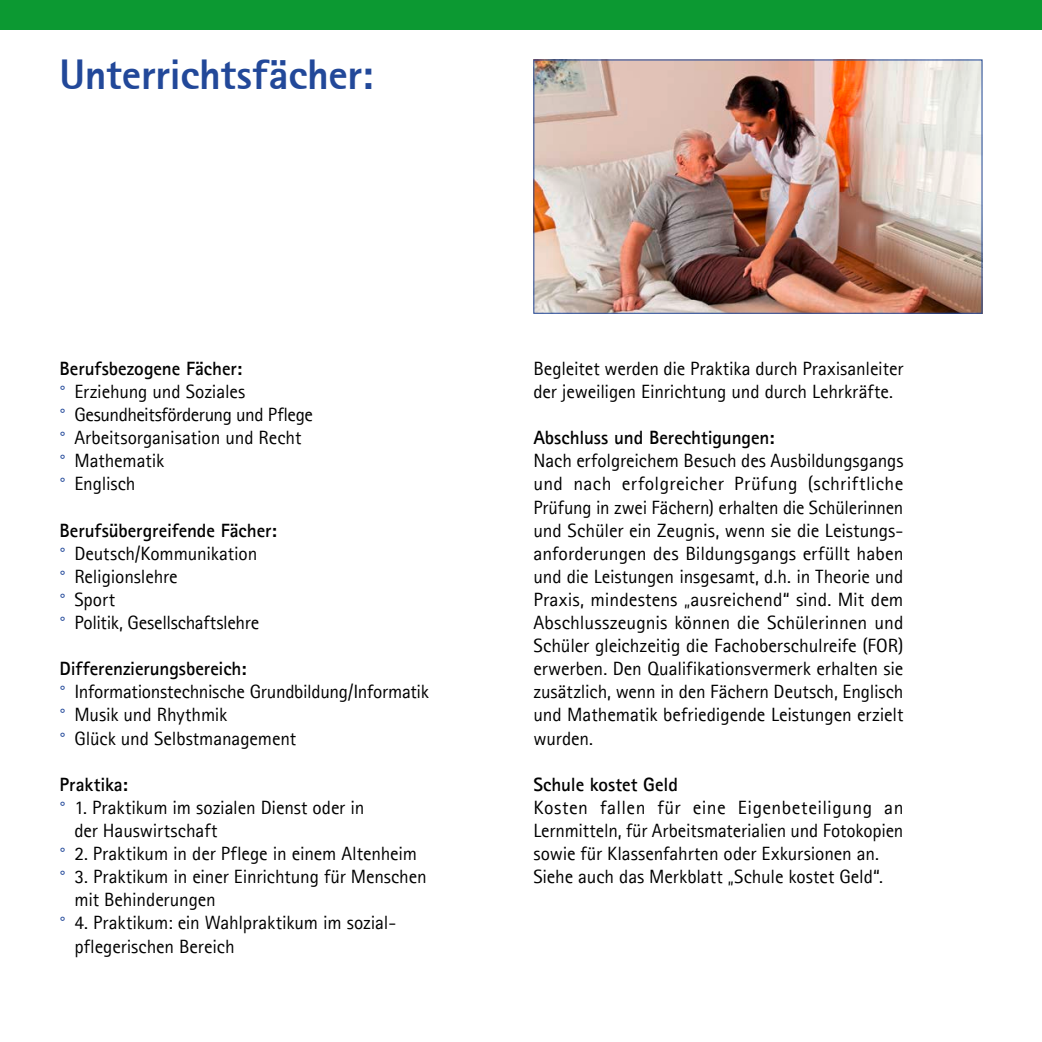
<style>
.page{position:relative;width:1042px;height:1042px;background:#fff}
.page>*{position:absolute;margin:0;border:0;box-sizing:border-box;transform-origin:0 0}
.t1{font:800 42px "Agfa Rotis Sans Serif";letter-spacing:-.01em;color:#224899}
.t2{font:19.25px/23.1px "Agfa Rotis Sans Serif";letter-spacing:-.01em;color:#000}
.t3{font:700 19.25px "Agfa Rotis Sans Serif";letter-spacing:-.005em;color:#000}
.s1{font-weight:700}
.s2{color:#224899}
</style>
<div class="page">
<div style="left:0;top:0;width:1042px;height:30px;background:#0c9932"></div>
<img style="left:535px;top:62px;width:445px;height:250px">
<div style="left:533px;top:60px;width:449px;height:254px;border:1px solid #224899"></div>
<h1 class="t1" style="left:60px;top:48px;width:315px">Unterrichtsfächer:</h1>
<p class="t2" style="left:60px;top:356px;width:255px"><span class="s1">Berufsbezogene Fächer:<br></span><span class="s2">°</span> Erziehung und Soziales<br><span class="s2">°</span> Gesundheitsförderung und Pflege <span class="s2">°</span> Arbeitsorganisation und Recht<br><span class="s2">°</span> Mathematik<br><span class="s2">°</span> Englisch</p>
<p class="t2" style="left:60px;top:518px;width:219px"><span class="s1">Berufsübergreifende Fächer: </span><span class="s2">°</span> Deutsch/Kommunikation<br><span class="s2">°</span> Religionslehre<br><span class="s2">°</span> Sport<br><span class="s2">°</span> Politik, Gesellschaftslehre</p>
<p class="t2" style="left:60px;top:657px;width:371px"><span class="s1">Differenzierungsbereich:<br></span><span class="s2">°</span> Informationstechnische Grundbildung/Informatik <span class="s2">°</span> Musik und Rhythmik<br><span class="s2">°</span> Glück und Selbstmanagement</p>
<p class="t3" style="left:60px;top:772px;width:70px">Praktika:</p>
<p class="t2" style="left:60px;top:795px;width:306px"><span class="s2">°</span> 1. Praktikum im sozialen Dienst oder in</p>
<p class="t2" style="left:74px;top:818px;width:144px">der Hauswirtschaft</p>
<p class="t2" style="left:60px;top:842px;width:359px"><span class="s2">°</span> 2. Praktikum in der Pflege in einem Altenheim</p>
<p class="t2" style="left:60px;top:865px;width:369px"><span class="s2">°</span> 3. Praktikum in einer Einrichtung für Menschen</p>
<p class="t2" style="left:74px;top:888px;width:143px">mit Behinderungen</p>
<p class="t2" style="left:60px;top:911px;width:338px"><span class="s2">°</span> 4. Praktikum: ein Wahlpraktikum im sozial-</p>
<p class="t2" style="left:74px;top:934px;width:162px">pflegerischen Bereich</p>
<p class="t2" style="left:533px;top:356px;width:372px">Begleitet werden die Praktika durch Praxisanleiter der jeweiligen Einrichtung und durch Lehrkräfte.</p>
<p class="t3" style="left:533px;top:425px;width:243px">Abschluss und Berechtigungen:</p>
<p class="t2" style="left:533px;top:449px;width:372px;text-align:justify">Nach erfolgreichem Besuch des Ausbildungsgangs und nach erfolgreicher Prüfung (schriftliche Prüfung in zwei Fächern) erhalten die Schülerinnen und Schüler ein Zeugnis, wenn sie die Leistungs&shy;anforderungen des Bildungsgangs erfüllt haben und die Leistungen insgesamt, d.h. in Theorie und Praxis, mindestens „ausreichend“ sind. Mit dem Abschlusszeugnis können die Schülerinnen und Schüler gleichzeitig die Fachoberschulreife (FOR) erwerben. Den Qualifikationsvermerk erhalten sie zusätzlich, wenn in den Fächern Deutsch, Englisch und Mathematik befriedigende Leistungen erzielt wurden.</p>
<p class="t3" style="left:533px;top:772px;width:146px">Schule kostet Geld</p>
<p class="t2" style="left:533px;top:795px;width:371px">Kosten fallen für eine Eigenbeteiligung an Lernmitteln, für Arbeitsmaterialien und Fotokopien sowie für Klassenfahrten oder Exkursionen an.<br>Siehe auch das Merkblatt „Schule kostet Geld“.</p>
</div>
